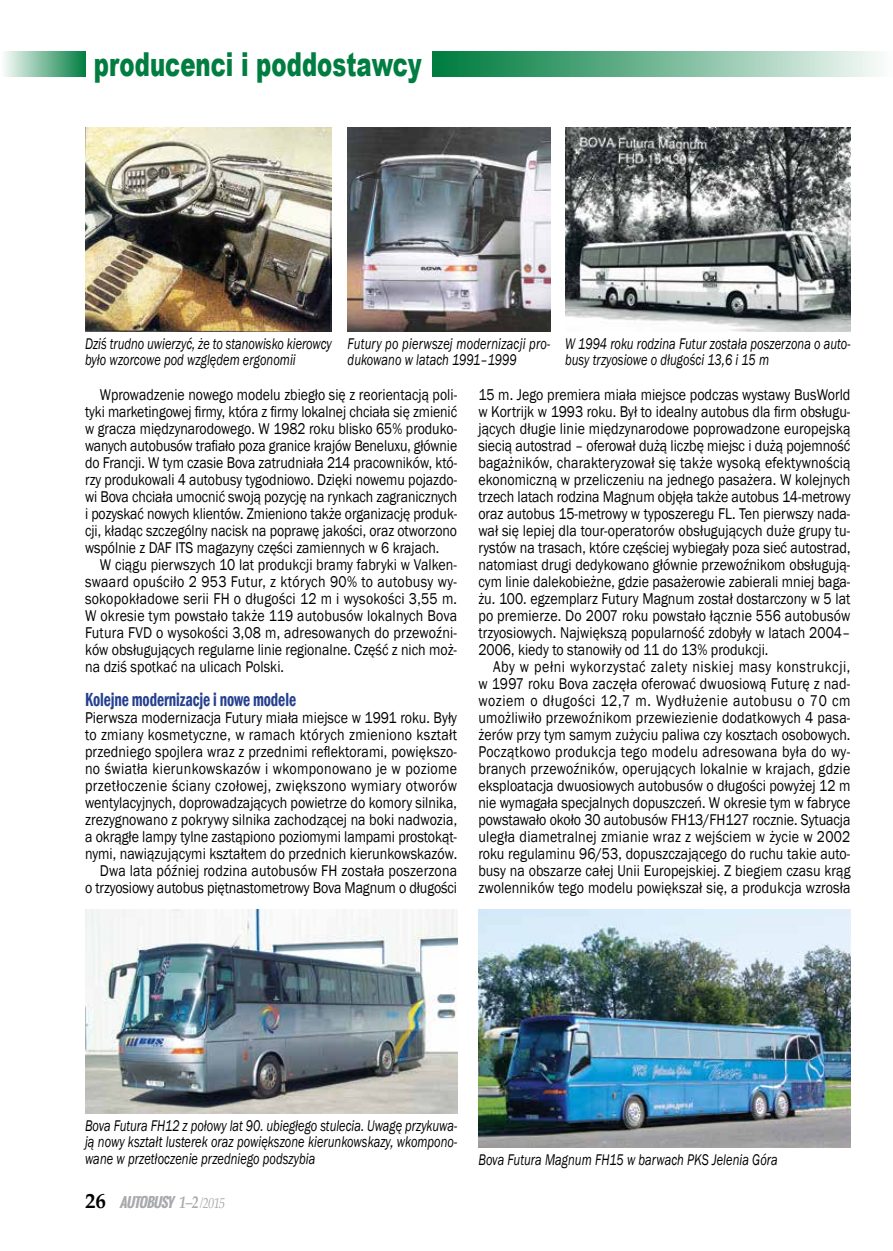
<style>
.page{position:relative;width:893px;height:1251px;background:#fff}
.page>*{position:absolute;margin:0;border:0;box-sizing:border-box;transform-origin:0 0}
.t1{font:900 33px "Arial";color:#007d40;scale:.69 1}
.t2{font:600 condensed 19.5px "Franklin Gothic";letter-spacing:-.005em;color:#25408f;scale:.8 1}
.t3{font:16.05px/17px "Franklin Gothic";letter-spacing:.005em;color:#000;text-align:justify;scale:.87 1}
.t4{font:16.05px/17px "Franklin Gothic";letter-spacing:.005em;color:#000;text-align:justify;scale:.86 1}
.t5{font:italic 15.9px/16.5px "Franklin Gothic";letter-spacing:.005em;color:#000;scale:.78 1}
.t6{font:italic 700 13.5px "Oswald";color:#a7a9ac}
.s1{font-family:"Palatino Linotype";font-style:normal;font-size:21px;color:#000}
.s2{font-family:"Palatino Linotype";font-size:17.1px}
.s3{font-family:"Palatino Linotype";font-weight:400;font-size:14.85px}
</style>
<div class="page">
<div style="left:0;top:51px;width:85px;height:26px;background:linear-gradient(to right,#fff,#057f44)"></div>
<div style="left:433px;top:51px;width:460px;height:26px;background:linear-gradient(to right,#00793a,#f8fbfa)"></div>
<img style="left:85px;top:909px;width:372px;height:204px">
<img style="left:565px;top:127px;width:285px;height:204px">
<img style="left:348px;top:128px;width:203px;height:203px">
<img style="left:85px;top:128px;width:247px;height:203px">
<img style="left:478px;top:909px;width:372px;height:238px">
<h1 class="t1" style="left:94px;top:40px;width:476px">producenci i poddostawcy</h1>
<p class="t5" style="left:85px;top:335px;width:318px">Dziś trudno uwierzyć, że to stanowisko kierowcy było wzorcowe pod względem ergonomii</p>
<p class="t5" style="left:348px;top:335px;width:261px">Futury po pierwszej modernizacji pro&shy;dukowano w latach 1991–1999</p>
<p class="t5" style="left:565px;top:335px;width:367px">W 1994 roku rodzina Futur została poszerzona o auto&shy;busy trzyosiowe o długości 13,6 i 15 m</p>
<p class="t4" style="left:85px;top:386px;width:434px;text-indent:15px">Wprowadzenie nowego modelu zbiegło się z reorientacją poli&shy;tyki marketingowej firmy, która z firmy lokalnej chciała się zmienić w gracza międzynarodowego. W 1982 roku blisko 65% produko&shy;wanych autobusów trafiało poza granice krajów Beneluxu, głównie do Francji. W tym czasie Bova zatrudniała 214 pracowników, któ&shy;rzy produkowali 4 autobusy tygodniowo. Dzięki nowemu pojazdo&shy;wi Bova chciała umocnić swoją pozycję na rynkach zagranicznych i pozyskać nowych klientów. Zmieniono także organizację produk&shy;cji, kładąc szczególny nacisk na poprawę jakości, oraz otworzono wspólnie z DAF ITS magazyny części zamiennych w 6 krajach.</p>
<p class="t3" style="left:85px;top:556px;width:429px;text-indent:15px">W ciągu pierwszych 10 lat produkcji bramy fabryki w Valken&shy;swaard opuściło 2 953 Futur, z których 90% to autobusy wy&shy;sokopokładowe serii FH o długości 12 m i wysokości 3,55 m.<br>W okresie tym powstało także 119 autobusów lokalnych Bova Futura FVD o wysokości 3,08 m, adresowanych do przewoźni&shy;ków obsługujących regularne linie regionalne. Część z nich moż&shy;na dziś spotkać na ulicach Polski.</p>
<p class="t2" style="left:85px;top:686px;width:265px">Kolejne modernizacje i nowe modele</p>
<p class="t3" style="left:85px;top:709px;width:429px;text-align:right">Pierwsza modernizacja Futury miała miejsce w 1991 roku. Były to zmiany kosmetyczne, w ramach których zmieniono kształt przedniego spojlera wraz z przednimi reflektorami, powiększo&shy;no światła kierunkowskazów i wkomponowano je w poziome przetłoczenie ściany czołowej, zwiększono wymiary otworów wentylacyjnych, doprowadzających powietrze do komory silnika, zrezygnowano z pokrywy silnika zachodzącej na boki nadwozia, a okrągłe lampy tylne zastąpiono poziomymi lampami prostokąt&shy;nymi, nawiązującymi kształtem do przednich kierunkowskazów.<br>Dwa lata później rodzina autobusów FH została poszerzona<br>o trzyosiowy autobus piętnastometrowy Bova Magnum o długości</p>
<p class="t3" style="left:478px;top:386px;width:429px">15 m. Jego premiera miała miejsce podczas wystawy BusWorld w Kortrijk w 1993 roku. Był to idealny autobus dla firm obsługu&shy;jących długie linie międzynarodowe poprowadzone europejską siecią autostrad – oferował dużą liczbę miejsc i dużą pojemność bagażników, charakteryzował się także wysoką efektywnością ekonomiczną w przeliczeniu na jednego pasażera. W kolejnych trzech latach rodzina Magnum objęła także autobus 14-metrowy oraz autobus 15-metrowy w typoszeregu FL. Ten pierwszy nada&shy;wał się lepiej dla tour-operatorów obsługujących duże grupy tu&shy;rystów na trasach, które częściej wybiegały poza sieć autostrad, natomiast drugi dedykowano głównie przewoźnikom obsługują&shy;cym linie dalekobieżne, gdzie pasażerowie zabierali mniej baga&shy;żu. 100. egzemplarz Futury Magnum został dostarczony w 5 lat po premierze. Do 2007 roku powstało łącznie 556 autobusów trzyosiowych. Największą popularność zdobyły w latach 2004– 2006, kiedy to stanowiły od 11 do 13% produkcji.</p>
<p class="t3" style="left:478px;top:658px;width:429px;text-indent:15px">Aby w pełni wykorzystać zalety niskiej masy konstrukcji, w 1997 roku Bova zaczęła oferować dwuosiową Futurę z nad&shy;woziem o długości 12,7 m. Wydłużenie autobusu o 70 cm umożliwiło przewoźnikom przewiezienie dodatkowych 4 pasa&shy;żerów przy tym samym zużyciu paliwa czy kosztach osobowych.<br>Początkowo produkcja tego modelu adresowana była do wy&shy;branych przewoźników, operujących lokalnie w krajach, gdzie eksploatacja dwuosiowych autobusów o długości powyżej 12 m nie wymagała specjalnych dopuszczeń. W okresie tym w fabryce powstawało około 30 autobusów FH13/FH127 rocznie. Sytuacja uległa diametralnej zmianie wraz z wejściem w życie w 2002 roku regulaminu 96/53, dopuszczającego do ruchu takie auto&shy;busy na obszarze całej Unii Europejskiej. Z biegiem czasu krąg zwolenników tego modelu powiększał się, a produkcja wzrosła</p>
<p class="t5" style="left:85px;top:1117px;width:478px;text-align:justify">Bova Futura FH12 z połowy lat 90. ubiegłego stulecia. Uwagę przykuwa&shy;ją nowy kształt lusterek oraz powiększone kierunkowskazy, wkompono&shy;wane w przetłoczenie przedniego podszybia</p>
<p class="t6" style="left:85px;top:1191px;width:142px"><span class="s1">26</span> AUTOBUSY <span class="s2">1–2</span> <span class="s3">/2015</span></p>
<p class="t5" style="left:478px;top:1151px;width:385px">Bova Futura Magnum FH15 w barwach PKS Jelenia Góra</p>
</div>
